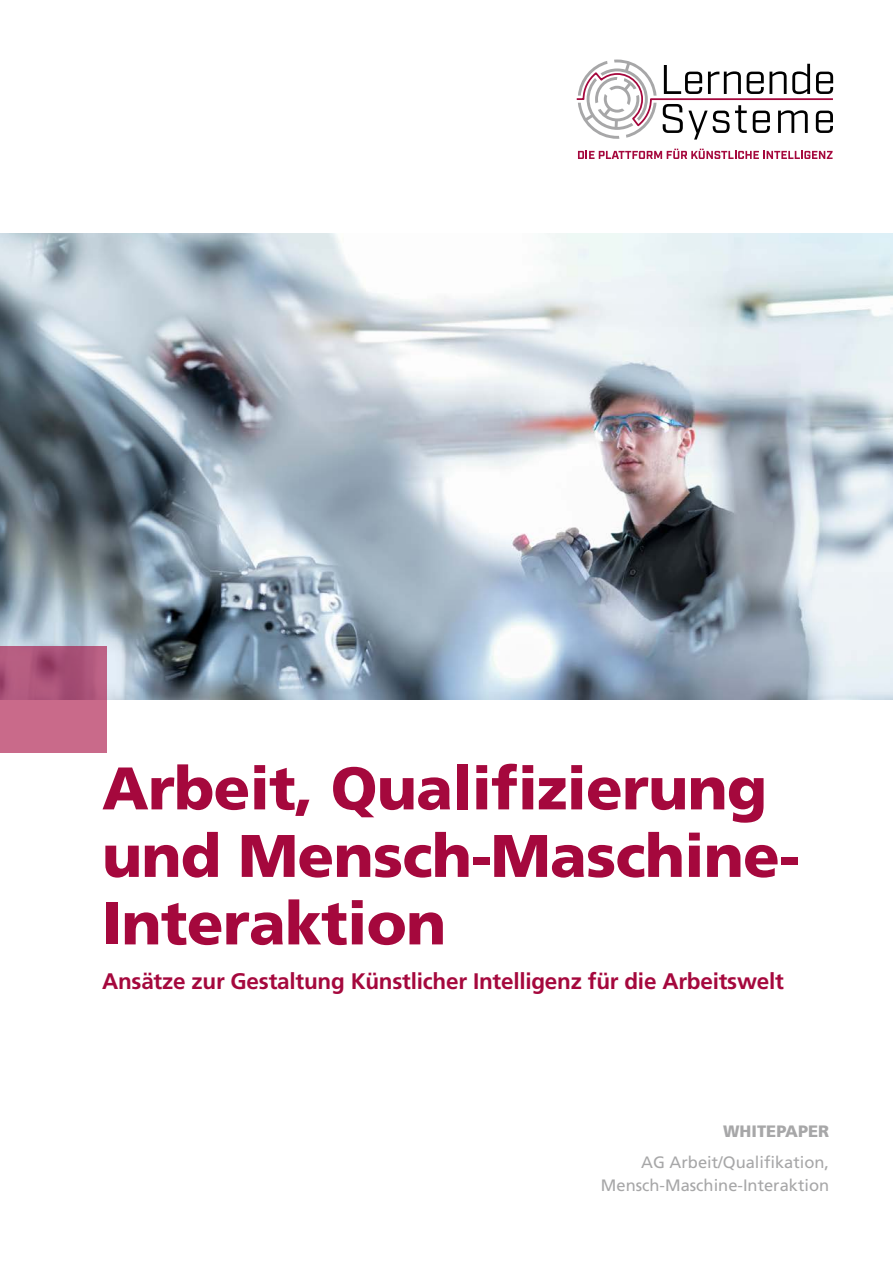
<style>
.page{position:relative;width:893px;height:1263px;background:#fff}
.page>*{position:absolute;margin:0;border:0;box-sizing:border-box;transform-origin:0 0}
.t1{font:900 60px/67.5px "Frutiger";letter-spacing:-.01em;color:#a5083d}
.t2{font:700 22.5px "Frutiger";letter-spacing:-.01em;color:#a5083d}
.t3{font:16.5px/22.5px "Frutiger";color:#a7a7a8;text-align:right}
.t4{font:900 16.5px "Frutiger";color:#a7a7a8}
</style>
<div class="page">
<img style="left:0;top:234px;width:893px;height:465px">
<svg style="left:578px;top:149px;width:255px;height:10px"></svg>
<svg style="left:577px;top:60px;width:256px;height:80px"></svg>
<svg style="left:0;top:646px;width:106px;height:106px;background:#ba5e81"></svg>
<h1 class="t1" style="left:102px;top:754px;width:699px">Arbeit, Qualifizierung und Mensch-Maschine-<br>Interaktion</h1>
<p class="t2" style="left:102px;top:968px;width:683px">Ansätze zur Gestaltung Künstlicher Intelligenz für die Arbeitswelt</p>
<p class="t4" style="left:723px;top:1121px;width:108px">WHITEPAPER</p>
<p class="t3" style="left:601px;top:1151px;width:230px">AG Arbeit/Qualifikation,<br>Mensch-Maschine-Interaktion</p>
</div>
